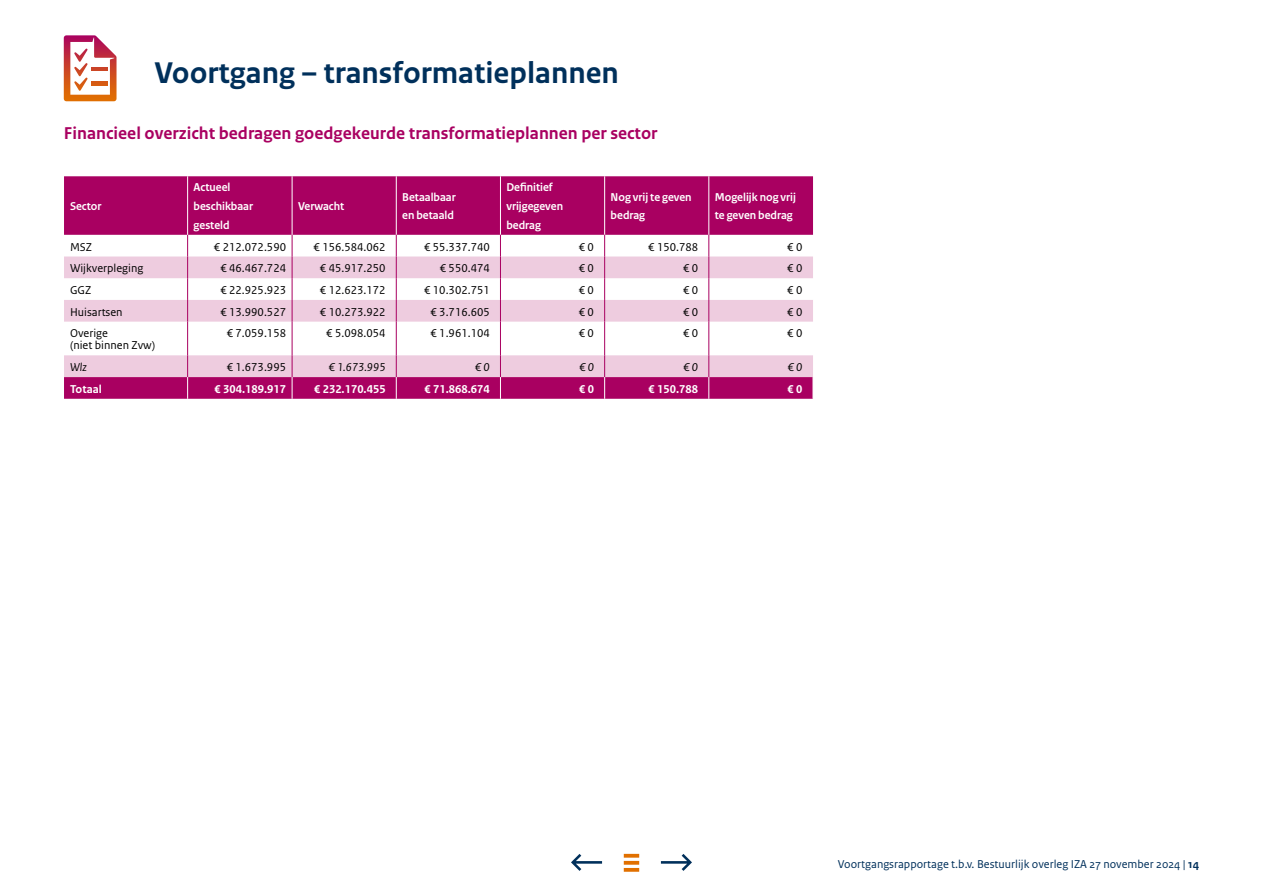
<style>
.page{position:relative;width:1263px;height:893px;background:#fff}
.page>*{position:absolute;margin:0;border:0;box-sizing:border-box;transform-origin:0 0}
.H1_-_Hoofdstuk_kop{font:700 31.5px "Rijksoverheid Sans Text";color:#00305b}
.H2_-_Subkop{font:700 18px "Rijksoverheid Sans Text";color:#a90061}
.T_-_Tabelcijfers{font:12px/12px "Rijksoverheid Sans Text";color:#000}
.T_-_Tabel_H{font:700 12px/18.8px "Rijksoverheid Sans Heading";color:#fff}
.t1{font:12px "Rijksoverheid Sans Text";color:#00305b}
.T_-_Tabeltekst{font:12px "Rijksoverheid Sans Text";color:#000}
.T_-_Tabelcijfers-2{font:700 12px "Rijksoverheid Sans Text";color:#fff}
.T_-_Tabelcijfers-3{font:italic 12px "Rijksoverheid Sans Text";color:#000}
.T_-_Tabeltekst-2{font:700 12px "Rijksoverheid Sans Text";color:#fff}
.s1{font-weight:700}
</style>
<div class="page">
<svg style="left:64px;top:35px;width:53px;height:66px"></svg>
<hr style="left:91px;top:67px;width:16px;height:4px;background:#ca4326">
<hr style="left:91px;top:82px;width:16px;height:3px;background:#d65b12">
<svg style="left:571px;top:854px;width:31px;height:17px"></svg>
<svg style="left:661px;top:854px;width:31px;height:17px"></svg>
<svg style="left:624px;top:868px;width:15px;height:4px"></svg>
<svg style="left:624px;top:861px;width:15px;height:4px"></svg>
<svg style="left:624px;top:854px;width:15px;height:4px"></svg>
<svg style="left:64px;top:176px;width:749px;height:223px;fill:#a90061"></svg>
<svg style="left:64px;top:256px;width:749px;height:121px;fill:#eeccdf"></svg>
<hr style="left:396px;top:176px;width:1px;height:59px;background:#fff">
<hr style="left:500px;top:176px;width:1px;height:59px;background:#fff">
<hr style="left:604px;top:176px;width:1px;height:59px;background:#fff">
<hr style="left:709px;top:176px;width:1px;height:59px;background:#fff">
<svg style="left:292px;top:235px;width:1px;height:87px"></svg>
<svg style="left:396px;top:235px;width:1px;height:87px"></svg>
<svg style="left:500px;top:235px;width:1px;height:87px"></svg>
<svg style="left:604px;top:235px;width:1px;height:87px"></svg>
<svg style="left:709px;top:235px;width:1px;height:87px"></svg>
<hr style="left:292px;top:322px;width:1px;height:33px;background:#a90061">
<hr style="left:396px;top:322px;width:1px;height:33px;background:#a90061">
<hr style="left:500px;top:322px;width:1px;height:33px;background:#a90061">
<hr style="left:604px;top:322px;width:1px;height:33px;background:#a90061">
<hr style="left:709px;top:322px;width:1px;height:33px;background:#a90061">
<hr style="left:292px;top:176px;width:1px;height:59px;background:#fff">
<svg style="left:187px;top:235px;width:1px;height:87px"></svg>
<hr style="left:187px;top:322px;width:1px;height:33px;background:#a90061">
<hr style="left:187px;top:176px;width:1px;height:59px;background:#fff">
<svg style="left:187px;top:355px;width:1px;height:44px"></svg>
<svg style="left:292px;top:355px;width:1px;height:44px"></svg>
<svg style="left:396px;top:355px;width:1px;height:44px"></svg>
<svg style="left:500px;top:355px;width:1px;height:44px"></svg>
<svg style="left:604px;top:355px;width:1px;height:44px"></svg>
<svg style="left:709px;top:355px;width:1px;height:44px"></svg>
<h1 class="H1_-_Hoofdstuk_kop" style="left:154px;top:54px;width:466px">Voortgang – transformatieplannen</h1>
<h2 class="H2_-_Subkop" style="left:64px;top:123px;width:595px">Financieel overzicht bedragen goedgekeurde transformatieplannen per sector</h2>
<p class="T_-_Tabel_H" style="left:70px;top:197px;width:33px">Sector</p>
<p class="T_-_Tabel_H" style="left:194px;top:178px;width:61px">Actueel beschikbaar gesteld</p>
<p class="T_-_Tabel_H" style="left:298px;top:197px;width:48px">Verwacht</p>
<p class="T_-_Tabel_H" style="left:402px;top:188px;width:55px">Betaalbaar en betaald</p>
<p class="T_-_Tabel_H" style="left:506px;top:178px;width:58px">Definitief vrijgegeven bedrag</p>
<p class="T_-_Tabel_H" style="left:611px;top:188px;width:83px">Nog vrij te geven bedrag</p>
<p class="T_-_Tabel_H" style="left:715px;top:188px;width:83px">Mogelijk nog vrij te geven bedrag</p>
<p class="T_-_Tabelcijfers" style="left:70px;top:241px;width:24px">MSZ</p>
<p class="T_-_Tabeltekst" style="left:214px;top:240px;width:74px">€ 212.072.590</p>
<p class="T_-_Tabelcijfers" style="left:314px;top:241px;width:74px">€ 156.584.062</p>
<p class="T_-_Tabelcijfers" style="left:424px;top:241px;width:67px">€ 55.337.740</p>
<p class="T_-_Tabelcijfers" style="left:579px;top:241px;width:17px">€ 0</p>
<p class="T_-_Tabelcijfers" style="left:648px;top:241px;width:52px">€ 150.788</p>
<p class="T_-_Tabelcijfers" style="left:787px;top:241px;width:17px">€ 0</p>
<p class="T_-_Tabelcijfers" style="left:70px;top:262px;width:75px">Wijkverpleging</p>
<p class="T_-_Tabelcijfers" style="left:220px;top:262px;width:67px">€ 46.467.724</p>
<p class="T_-_Tabelcijfers" style="left:320px;top:262px;width:67px">€ 45.917.250</p>
<p class="T_-_Tabelcijfers" style="left:440px;top:262px;width:52px">€ 550.474</p>
<p class="T_-_Tabelcijfers" style="left:579px;top:262px;width:17px">€ 0</p>
<p class="T_-_Tabelcijfers" style="left:683px;top:262px;width:17px">€ 0</p>
<p class="T_-_Tabelcijfers" style="left:787px;top:262px;width:17px">€ 0</p>
<p class="T_-_Tabelcijfers" style="left:70px;top:284px;width:23px">GGZ</p>
<p class="T_-_Tabeltekst" style="left:220px;top:283px;width:67px">€ 22.925.923</p>
<p class="T_-_Tabelcijfers" style="left:320px;top:284px;width:67px">€ 12.623.172</p>
<p class="T_-_Tabelcijfers" style="left:424px;top:284px;width:67px">€ 10.302.751</p>
<p class="T_-_Tabelcijfers" style="left:579px;top:284px;width:17px">€ 0</p>
<p class="T_-_Tabelcijfers" style="left:683px;top:284px;width:17px">€ 0</p>
<p class="T_-_Tabelcijfers" style="left:787px;top:284px;width:17px">€ 0</p>
<p class="T_-_Tabelcijfers" style="left:70px;top:306px;width:54px">Huisartsen</p>
<p class="T_-_Tabeltekst" style="left:220px;top:305px;width:67px">€ 13.990.527</p>
<p class="T_-_Tabelcijfers" style="left:320px;top:306px;width:67px">€ 10.273.922</p>
<p class="T_-_Tabelcijfers" style="left:430px;top:306px;width:61px">€ 3.716.605</p>
<p class="T_-_Tabelcijfers" style="left:579px;top:306px;width:17px">€ 0</p>
<p class="T_-_Tabelcijfers" style="left:683px;top:306px;width:17px">€ 0</p>
<p class="T_-_Tabelcijfers" style="left:787px;top:306px;width:17px">€ 0</p>
<p class="T_-_Tabelcijfers" style="left:70px;top:328px;width:87px">Overige<br>(niet binnen Zvw)</p>
<p class="T_-_Tabelcijfers" style="left:227px;top:328px;width:61px">€ 7.059.158</p>
<p class="T_-_Tabelcijfers" style="left:326px;top:328px;width:61px">€ 5.098.054</p>
<p class="T_-_Tabelcijfers" style="left:430px;top:328px;width:61px">€ 1.961.104</p>
<p class="T_-_Tabelcijfers" style="left:579px;top:328px;width:17px">€ 0</p>
<p class="T_-_Tabelcijfers" style="left:683px;top:328px;width:17px">€ 0</p>
<p class="T_-_Tabelcijfers" style="left:787px;top:328px;width:17px">€ 0</p>
<p class="T_-_Tabelcijfers-3" style="left:70px;top:360px;width:18px">Wlz</p>
<p class="T_-_Tabeltekst" style="left:227px;top:360px;width:61px">€ 1.673.995</p>
<p class="T_-_Tabelcijfers-3" style="left:329px;top:360px;width:58px">€ 1.673.995</p>
<p class="T_-_Tabelcijfers-3" style="left:475px;top:360px;width:16px">€ 0</p>
<p class="T_-_Tabelcijfers-3" style="left:579px;top:360px;width:16px">€ 0</p>
<p class="T_-_Tabelcijfers-3" style="left:683px;top:360px;width:16px">€ 0</p>
<p class="T_-_Tabelcijfers-3" style="left:788px;top:360px;width:16px">€ 0</p>
<p class="T_-_Tabelcijfers-2" style="left:70px;top:382px;width:33px">Totaal</p>
<p class="T_-_Tabeltekst-2" style="left:214px;top:382px;width:73px">€ 304.189.917</p>
<p class="T_-_Tabelcijfers-2" style="left:314px;top:382px;width:73px">€ 232.170.455</p>
<p class="T_-_Tabelcijfers-2" style="left:424px;top:382px;width:67px">€ 71.868.674</p>
<p class="T_-_Tabelcijfers-2" style="left:579px;top:382px;width:16px">€ 0</p>
<p class="T_-_Tabelcijfers-2" style="left:649px;top:382px;width:51px">€ 150.788</p>
<p class="T_-_Tabelcijfers-2" style="left:787px;top:382px;width:16px">€ 0</p>
<p class="t1" style="left:838px;top:857px;width:363px">Voortgangsrapportage t.b.v. Bestuurlijk overleg IZA 27 november 2024 | <span class="s1">14</span></p>
</div>
